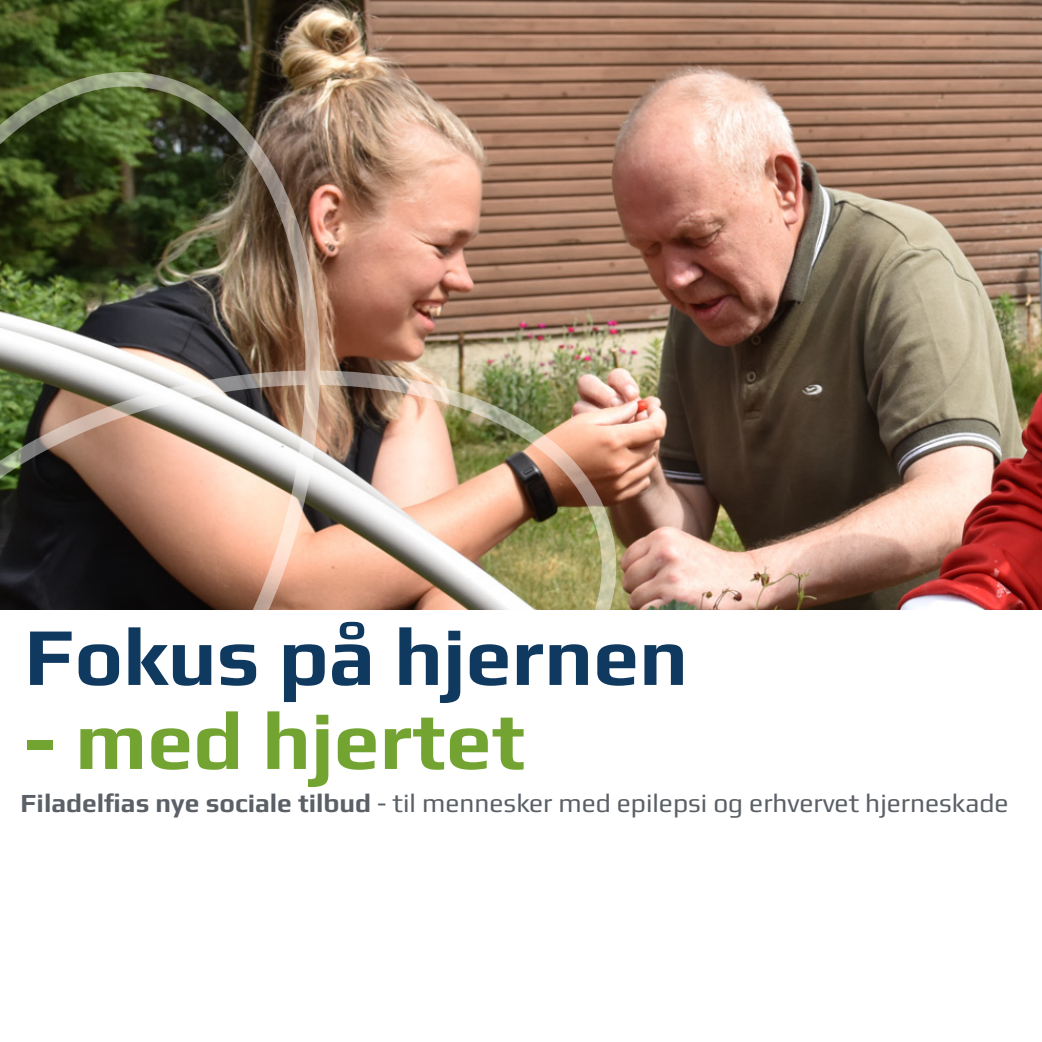
<style>
.page{position:relative;width:1042px;height:1042px;background:#fff}
.page>*{position:absolute;margin:0;border:0;box-sizing:border-box;transform-origin:0 0}
.t1{font:700 82.25px "Play";color:#103960}
.t2{font:700 82.25px "Play";color:#73a432}
.t3{font:26.25px "Play";color:#5b6066}
.s1{font-weight:700}
</style>
<div class="page">
<img style="left:0;top:0;width:1042px;height:609px">
<img style="left:320px;top:357px;width:298px;height:252px">
<img style="left:0;top:66px;width:320px;height:543px">
<p class="t1" style="left:24px;top:608px;width:665px">Fokus på hjernen</p>
<p class="t2" style="left:24px;top:692px;width:502px">- med hjertet</p>
<p class="t3" style="left:21px;top:787px;width:989px"><span class="s1">Filadelfias nye sociale tilbud</span> - til mennesker med epilepsi og erhvervet hjerneskade</p>
</div>
